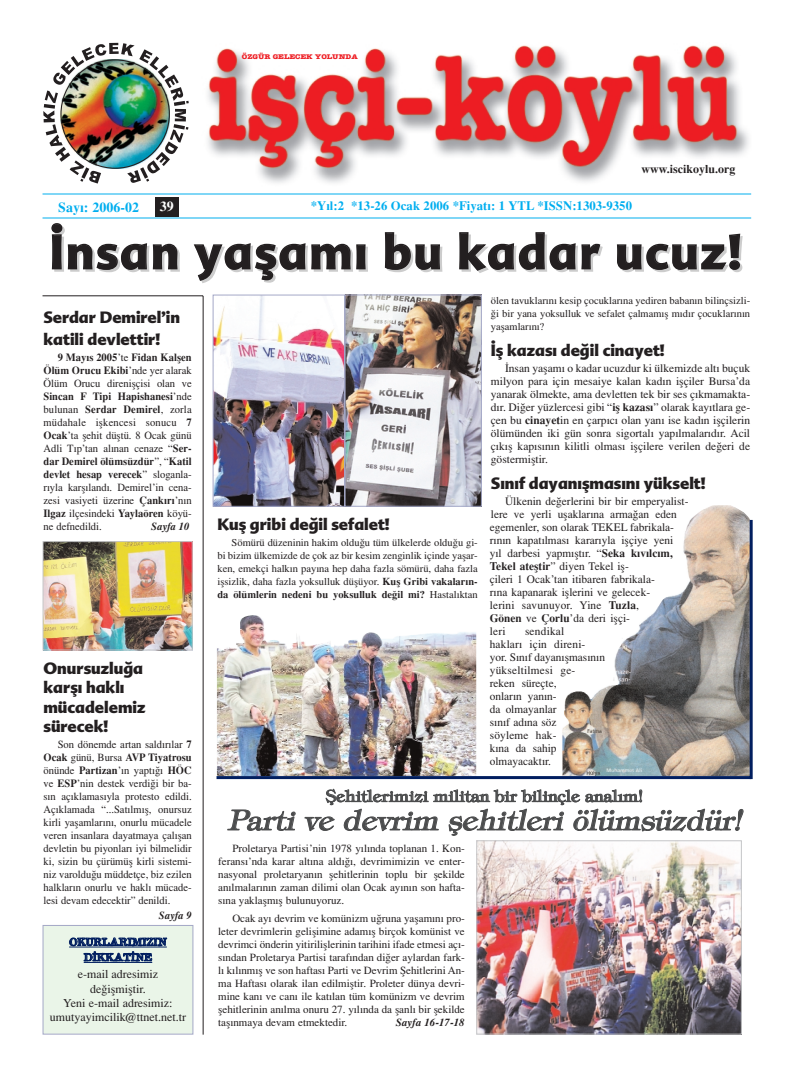
<style>
.page{position:relative;width:794px;height:1077px;background:#fff}
.page>*{position:absolute;margin:0;border:0;box-sizing:border-box;transform-origin:0 0}
.t1{font:700 47px "Adver";letter-spacing:.05em;color:#231f20}
.t2{font:italic 28px "Tiffany Turk";color:#4b4c4d}
.t3{font:900 16px/19.2px "Adver";color:#231f20}
.t4{font:16px "Tiffany Turk";color:#4b4c4d}
.t5{font:14px "Times Turk B";color:#00aeef}
.t6{font:14px "Times Turk B";color:#fff}
.t7{font:12.8px "Times Turk B";color:#00aeef}
.t8{font:12px/14.4px "Times Turk";color:#231f20;text-align:center}
.t9{font:12px "Times Turk B";color:#231f20}
.t10{font:11.5px/13px "Times Turk";color:#231f20}
.t11{font:11px/13px "Times Turk";color:#231f20;text-align:justify}
.t12{font:11px/13px "Times Turk";color:#231f20;text-align:justify;scale:.96 1}
.t13{font:11px/13px "Times Turk B";color:#231f20;text-align:right;scale:.96 1}
.t14{font:11px/15.4px "Attic Turk";letter-spacing:-.005em;color:#011e5f;text-align:center}
.t15{font:11px "Times Turk BI";color:#231f20;scale:.96 1}
.t16{font:11px "Times Turk BI";color:#231f20}
.t17{font:10.5px/13px "Times Turk";color:#231f20;text-align:justify}
.t18{font:10.5px "Times Turk B";color:#231f20}
.t19{font:700 6.8px "American Typewriter";color:#ee1d23;scale:1.15 1}
.s1{font-family:"Times Turk"}
.s2{font-family:"Times Turk B"}
</style>
<div class="page">
<img style="left:478px;top:842px;width:262px;height:191px">
<div style="left:476px;top:840px;width:266px;height:195px;border:1px solid #c5c6c8"></div>
<div style="left:155px;top:197px;width:24px;height:20px;background:#231f20"></div>
<hr style="left:43px;top:194px;width:708px;height:1px;background:#00aeef">
<hr style="left:43px;top:218px;width:708px;height:1px;background:#00aeef">
<img style="left:45px;top:543px;width:146px;height:106px">
<div style="left:43px;top:541px;width:150px;height:110px;border:1px solid #c5c6c8"></div>
<hr style="left:203px;top:296px;width:1px;height:739px;background:#231f20">
<hr style="left:43px;top:295px;width:160px;height:1px;background:#231f20">
<div style="left:43px;top:925px;width:150px;height:109px;background:#eaf5e8"></div>
<hr style="left:69px;top:947px;width:98px;height:1px;background:#011e5f">
<hr style="left:84px;top:962px;width:68px;height:1px;background:#011e5f">
<div style="left:43px;top:925px;width:150px;height:110px;border:1px solid #a4a8c7"></div>
<img style="left:562px;top:505px;width:188px;height:271px">
<img style="left:215px;top:297px;width:128px;height:208px">
<div style="left:213px;top:295px;width:132px;height:212px;border:1px solid #a4a8c7"></div>
<img style="left:347px;top:296px;width:133px;height:209px">
<div style="left:345px;top:294px;width:137px;height:213px;border:1px solid #a4a8c7"></div>
<hr style="left:217px;top:776px;width:534px;height:3px;background:#011e5f">
<hr style="left:750px;top:520px;width:3px;height:259px;background:#011e5f">
<img style="left:217px;top:615px;width:259px;height:161px">
<img style="left:208px;top:45px;width:541px;height:138px">
<img style="left:43px;top:43px;width:146px;height:141px">
<p class="t19" style="left:242px;top:55px;width:102px">ÖZGÜR GELECEK YOLUNDA</p>
<p class="t9" style="left:642px;top:164px;width:95px">www.iscikoylu.org</p>
<p class="t5" style="left:58px;top:201px;width:82px">Say›: 2006-02</p>
<p class="t6" style="left:160px;top:200px;width:15px">39</p>
<p class="t7" style="left:311px;top:201px;width:323px">*Y›l:2 *13-26 Ocak 2006 *Fiyat›: 1 YTL *ISSN:1303-9350</p>
<h1 class="t1" style="left:50px;top:233px;width:693px">‹nsan yaflam› bu kadar ucuz!</h1>
<h3 class="t3" style="left:44px;top:308px;width:138px;line-height:22px">Serdar Demirel’in katili devlettir!</h3>
<p class="t13" style="left:44px;top:352px;width:156px">9 May›s 2005<span class="s1">’te</span> Fidan Kalflen<br>Ölüm Orucu Ekibi<span class="s1">’nde yer alarak</span></p>
<p class="t12" style="left:44px;top:377px;width:156px">Ölüm Orucu direniflçisi olan ve</p>
<p class="t13" style="left:44px;top:391px;width:156px">Sincan F Tipi Hapishanesi<span class="s1">’nde</span></p>
<p class="t12" style="left:44px;top:403px;width:156px">bulunan <span class="s2">Serdar Demirel</span>, zorla müdahale iflkencesi sonucu <span class="s2">7<br>Ocak</span>’ta flehit düfltü. 8 Ocak günü Adli T›p’tan al›nan cenaze “<span class="s2">Ser-</span></p>
<p class="t13" style="left:44px;top:456px;width:156px;text-align:left">dar Demirel ölümsüzdür<span class="s1">”, “</span>Katil devlet hesap verecek<span class="s1">” sloganla-</span></p>
<p class="t12" style="left:44px;top:481px;width:156px">r›yla karfl›land›. Demirel’in cena&shy;zesi vasiyeti üzerine <span class="s2">Çank›r›</span>’n›n <span class="s2">Ilgaz</span> ilçesindeki <span class="s2">Yaylaören</span> köyü&shy;ne defnedildi.</p>
<p class="t15" style="left:151px;top:522px;width:41px">Sayfa 10</p>
<h3 class="t3" style="left:44px;top:661px;width:104px">Onursuzlu¤a karfl› hakl› mücadelemiz sürecek!</h3>
<p class="t12" style="left:58px;top:738px;width:141px">Son dönemde artan sald›r›lar <span class="s2">7</span></p>
<p class="t13" style="left:44px;top:752px;width:156px">Ocak <span class="s1">günü, Bursa</span> AVP Tiyatrosu</p>
<p class="t12" style="left:44px;top:764px;width:156px">önünde <span class="s2">Partizan</span>’›n yapt›¤› <span class="s2">HÖC </span>ve <span class="s2">ESP</span>’nin destek verdi¤i bir ba&shy;s›n aç›klamas›yla protesto edildi.<br>Aç›klamada “...Sat›lm›fl, onursuz kirli yaflamlar›n›, onurlu mücadele veren insanlara dayatmaya çal›flan devletin bu piyonlar› iyi bilmelidir ki, sizin bu çürümüfl kirli sistemi&shy;niz varoldu¤u müddetçe, biz ezilen halklar›n onurlu ve hakl› mücade&shy;lesi devam edecektir” denildi.</p>
<p class="t15" style="left:159px;top:912px;width:36px">Sayfa 9</p>
<p class="t14" style="left:69px;top:935px;width:99px">OKURLARIMIZIN<br>D‹KKAT‹NE</p>
<p class="t8" style="left:50px;top:968px;width:138px">e-mail adresimiz de¤iflmifltir.<br>Yeni e-mail adresimiz: umutyayimcilik@ttnet.net.tr</p>
<h3 class="t3" style="left:217px;top:516px;width:174px">Kufl gribi de¤il sefalet!</h3>
<p class="t17" style="left:217px;top:537px;width:262px;text-indent:14px">Sömürü düzeninin hakim oldu¤u tüm ülkelerde oldu¤u gi&shy;bi bizim ülkemizde de çok az bir kesim zenginlik içinde yaflar&shy;ken, emekçi halk›n pay›na hep daha fazla sömürü, daha fazla iflsizlik, daha fazla yoksulluk düflüyor. <span class="s2">Kufl Gribi vakalar›n-</span></p>
<p class="t18" style="left:217px;top:590px;width:262px">da ölümlerin nedeni bu yoksulluk de¤il mi? <span class="s1">Hastal›ktan</span></p>
<p class="t17" style="left:491px;top:295px;width:261px">ölen tavuklar›n› kesip çocuklar›na yediren baban›n bilinçsizli-¤i bir yana yoksulluk ve sefalet çalmam›fl m›d›r çocuklar›n›n yaflamlar›n›?</p>
<h3 class="t3" style="left:491px;top:342px;width:175px">‹fl kazas› de¤il cinayet!</h3>
<p class="t10" style="left:491px;top:362px;width:261px;text-align:justify;text-indent:14px">‹nsan yaflam› o kadar ucuzdur ki ülkemizde alt› buçuk milyon para için mesaiye kalan kad›n iflçiler Bursa’da yanarak ölmekte, ama devletten tek bir ses ç›kmamakta&shy;d›r. Di¤er yüzlercesi gibi “<span class="s2">ifl kazas›</span>” olarak kay›tlara ge&shy;çen bu <span class="s2">cinayet</span>in en çarp›c› olan yan› ise kad›n iflçilerin ölümünden iki gün sonra sigortal› yap›lmalar›d›r. Acil ç›k›fl kap›s›n›n kilitli olmas› iflçilere verilen de¤eri de göstermifltir.</p>
<h3 class="t3" style="left:491px;top:476px;width:216px">S›n›f dayan›flmas›n› yükselt!</h3>
<p class="t10" style="left:490px;top:496px;width:200px;text-indent:15px">Ülkenin de¤erlerini bir bir emperyalist&shy;lere ve yerli uflaklar›na arma¤an eden egemenler, son olarak TEKEL fabrikala&shy;r›n›n kapat›lmas› karar›yla iflçiye yeni<br>y›l darbesi yapm›flt›r. “<span class="s2">Seka k›v›lc›m, Tekel atefltir</span>” diyen Tekel ifl-<br>çileri 1 Ocak’tan itibaren fabrikala-<br>r›na kapanarak ifllerini ve gelecek-<br>lerini savunuyor. Yine <span class="s2">Tuzla</span>,<br><span class="s2">Gönen</span> ve <span class="s2">Çorlu</span>’da deri iflçi-<br>leri</p>
<p class="t10" style="left:490px;top:626px;width:117px;text-indent:35px">sendikal<br>haklar› için direni&shy;yor. S›n›f dayan›flmas›n›n yükseltilmesi ge-<br>reken süreçte,<br>onlar›n yan›n-<br>da olmayanlar<br>s›n›f ad›na söz<br>söyleme hak-<br>k›na da sahip olmayacakt›r.</p>
<h3 class="t4" style="left:326px;top:790px;width:319px">fiehitlerimizi militan bir bilinçle anal›m!</h3>
<h2 class="t2" style="left:228px;top:809px;width:521px">Parti ve devrim flehitleri ölümsüzdür!</h2>
<p class="t11" style="left:218px;top:842px;width:248px;text-indent:14px">Proletarya Partisi’nin 1978 y›l›nda toplanan 1. Kon&shy;ferans›’nda karar alt›na ald›¤›, devrimimizin ve enter&shy;nasyonal proletaryan›n flehitlerinin toplu bir flekilde an›lmalar›n›n zaman dilimi olan Ocak ay›n›n son hafta&shy;s›na yaklaflm›fl bulunuyoruz.</p>
<p class="t11" style="left:218px;top:913px;width:248px;text-indent:14px">Ocak ay› devrim ve komünizm u¤runa yaflam›n› pro&shy;leter devrimlerin geliflimine adam›fl birçok komünist ve devrimci önderin yitirilifllerinin tarihini ifade etmesi aç›- s›ndan Proletarya Partisi taraf›ndan di¤er aylardan fark&shy;l› k›l›nm›fl ve son haftas› Parti ve Devrim fiehitlerini An&shy;ma Haftas› olarak ilan edilmifltir. Proleter dünya devri&shy;mine kan› ve can› ile kat›lan tüm komünizm ve devrim flehitlerinin an›lma onuru 27. y›l›nda da flanl› bir flekilde tafl›nmaya devam etmektedir.</p>
<p class="t16" style="left:396px;top:1019px;width:70px">Sayfa 16-17-18</p>
</div>
